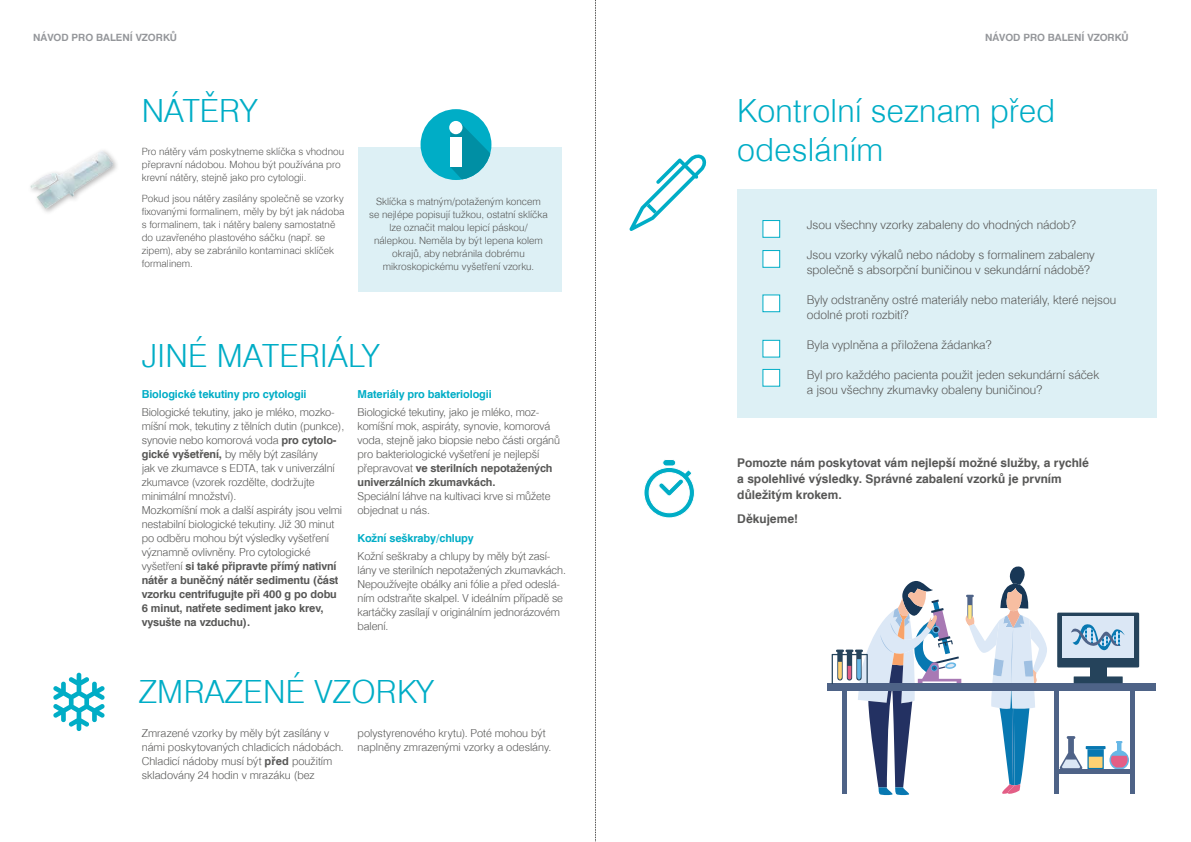
<style>
.page{position:relative;width:1191px;height:842px;background:#fff}
.page>*{position:absolute;margin:0;border:0;box-sizing:border-box;transform-origin:0 0}
.t1{font:300 32px/38.4px "Swiss 721 TL";letter-spacing:.01em;color:#00adc6}
.t2{font:300 12px/15px "Swiss 721 TL";color:#575756}
.t3{font:700 12px/16px "Swiss 721 TL";color:#575756}
.t4{font:300 11px/14px "Swiss 721 TL";letter-spacing:-.01em;color:#575756}
.t5{font:700 11px "Swiss 721 TL";letter-spacing:-.01em;color:#00adc6}
.t6{font:300 10px/13px "Swiss 721 TL";letter-spacing:.005em;color:#575756}
.t7{font:700 10px "Swiss 721 TL";color:#94969a}
.s1{font-weight:700}
</style>
<div class="page">
<div style="left:737px;top:189px;width:420px;height:228px;background:#ddf0f5"></div>
<div style="left:763px;top:220px;width:17px;height:17px;background:#fff;border:1px solid #00adc6"></div>
<div style="left:357px;top:147px;width:204px;height:145px;background:#ddf0f5"></div>
<div style="left:28px;top:148px;width:92px;height:67px;background:#000;opacity:.3"></div>
<img style="left:34px;top:151px;width:68px;height:32px">
<svg style="left:53px;top:673px;width:52px;height:58px"></svg>
<svg style="left:629px;top:154px;width:78px;height:77px"></svg>
<svg style="left:1109px;top:741px;width:20px;height:28px"></svg>
<hr style="left:1085px;top:746px;width:20px;height:3px;background:#0878b1">
<svg style="left:1059px;top:736px;width:44px;height:33px"></svg>
<div style="left:827px;top:683px;width:329px;height:7px;background:#4e6387"></div>
<div style="left:1130px;top:689px;width:5px;height:105px;background:#4e6387"></div>
<hr style="left:1054px;top:689px;width:4px;height:105px;background:#4e6387">
<div style="left:1056px;top:769px;width:76px;height:5px;background:#4e6387"></div>
<svg style="left:831px;top:566px;width:216px;height:229px"></svg>
<div style="left:1057px;top:613px;width:82px;height:54px;background:#25435b"></div>
<div style="left:1062px;top:616px;width:71px;height:41px;background:#dbe7f5"></div>
<div style="left:1073px;top:676px;width:49px;height:7px;background:#25435b"></div>
<div style="left:1090px;top:665px;width:16px;height:17px;background:#25435b"></div>
<svg style="left:1071px;top:624px;width:53px;height:27px"></svg>
<div style="left:763px;top:250px;width:17px;height:17px;background:#fff;border:1px solid #00adc6"></div>
<div style="left:763px;top:295px;width:17px;height:17px;background:#fff;border:1px solid #00adc6"></div>
<div style="left:763px;top:340px;width:17px;height:17px;background:#fff;border:1px solid #00adc6"></div>
<div style="left:763px;top:369px;width:17px;height:17px;background:#fff;border:1px solid #00adc6"></div>
<div style="left:420px;top:109px;width:71px;height:71px;background:#00adc6;border-radius:50%"></div>
<svg style="left:450px;top:122px;width:41px;height:58px"></svg>
<div style="left:450px;top:137px;width:12px;height:30px;background:#fff"></div>
<div style="left:449px;top:121px;width:13px;height:13px;background:#fff;border-radius:50%"></div>
<svg style="left:595px;top:0;width:1px;height:842px"></svg>
<svg style="left:644px;top:467px;width:51px;height:51px"></svg>
<div style="left:663px;top:459px;width:12px;height:7px;background:#00adc6;border-radius:3px"></div>
<div style="left:662px;top:459px;width:14px;height:7px;border:1px solid #fff;border-radius:3px"></div>
<p class="t7" style="left:33px;top:31px;width:145px">NÁVOD PRO BALENÍ VZORKŮ</p>
<h1 class="t1" style="left:142px;top:90px;width:118px">NÁTĚRY</h1>
<p class="t6" style="left:142px;top:144px;width:204px">Pro nátěry vám poskytneme sklíčka s vhodnou přepravní nádobou. Mohou být používána pro krevní nátěry, stejně jako pro cytologii.</p>
<p class="t6" style="left:142px;top:191px;width:204px">Pokud jsou nátěry zasílány společně se vzorky fixovanými formalinem, měly by být jak nádoba s formalinem, tak i nátěry baleny samostatně do uzavřeného plastového sáčku (např. se zipem), aby se zabránilo kontaminaci sklíček formalinem.</p>
<p class="t6" style="left:369px;top:195px;width:180px;text-align:center">Sklíčka s matným/potaženým koncem<br>se nejlépe popisují tužkou, ostatní sklíčka lze označit malou lepicí páskou/ nálepkou. Neměla by být lepena kolem okrajů, aby nebránila dobrému mikroskopickému vyšetření vzorku.</p>
<h1 class="t1" style="left:142px;top:335px;width:239px">JINÉ MATERIÁLY</h1>
<p class="t5" style="left:142px;top:387px;width:166px">Biologické tekutiny pro cytologii</p>
<p class="t4" style="left:142px;top:404px;width:204px">Biologické tekutiny, jako je mléko, mozko&shy;míšní mok, tekutiny z tělních dutin (punkce), synovie nebo komorová voda <span class="s1">pro cytolo&shy;gické vyšetření,</span> by měly být zasílány<br>jak ve zkumavce s EDTA, tak v univerzální zkumavce (vzorek rozdělte, dodržujte minimální množství).<br>Mozkomíšní mok a další aspiráty jsou velmi nestabilní biologické tekutiny. Již 30 minut po odběru mohou být výsledky vyšetření významně ovlivněny. Pro cytologické vyšetření <span class="s1">si také připravte přímý nativní nátěr a buněčný nátěr sedimentu (část vzorku centrifugujte při 400 g po dobu 6 minut, natřete sediment jako krev, vysušte na vzduchu).</span></p>
<p class="t5" style="left:357px;top:387px;width:136px">Materiály pro bakteriologii</p>
<p class="t4" style="left:357px;top:404px;width:204px">Biologické tekutiny, jako je mléko, moz&shy;komíšní mok, aspiráty, synovie, komorová voda, stejně jako biopsie nebo části orgánů pro bakteriologické vyšetření je nejlepší přepravovat <span class="s1">ve sterilních nepotažených univerzálních zkumavkách.</span></p>
<p class="t4" style="left:357px;top:488px;width:194px">Speciální láhve na kultivaci krve si můžete objednat u nás.</p>
<p class="t5" style="left:357px;top:531px;width:118px">Kožní seškraby/chlupy</p>
<p class="t4" style="left:357px;top:548px;width:210px">Kožní seškraby a chlupy by měly být zasí&shy;lány ve sterilních nepotažených zkumavkách.<br>Nepoužívejte obálky ani fólie a před odeslá&shy;ním odstraňte skalpel. V ideálním případě se kartáčky zasílají v originálním jednorázovém balení.</p>
<h1 class="t1" style="left:139px;top:671px;width:297px">ZMRAZENÉ VZORKY</h1>
<p class="t4" style="left:142px;top:726px;width:203px">Zmrazené vzorky by měly být zasílány v námi poskytovaných chladicích nádobách.<br>Chladicí nádoby musí být <span class="s1">před</span> použitím skladovány 24 hodin v mrazáku (bez</p>
<p class="t4" style="left:357px;top:726px;width:195px">polystyrenového krytu). Poté mohou být naplněny zmrazenými vzorky a odeslány.</p>
<p class="t7" style="left:985px;top:31px;width:145px">NÁVOD PRO BALENÍ VZORKŮ</p>
<h1 class="t1" style="left:737px;top:91px;width:319px">Kontrolní seznam před odesláním</h1>
<p class="t2" style="left:806px;top:217px;width:271px">Jsou všechny vzorky zabaleny do vhodných nádob?</p>
<p class="t2" style="left:806px;top:247px;width:289px">Jsou vzorky výkalů nebo nádoby s formalinem zabaleny společně s absorpční buničinou v sekundární nádobě?</p>
<p class="t2" style="left:806px;top:292px;width:311px">Byly odstraněny ostré materiály nebo materiály, které nejsou odolné proti rozbití?</p>
<p class="t2" style="left:806px;top:337px;width:186px">Byla vyplněna a přiložena žádanka?</p>
<p class="t2" style="left:806px;top:367px;width:294px">Byl pro každého pacienta použit jeden sekundární sáček a jsou všechny zkumavky obaleny buničinou?</p>
<p class="t3" style="left:737px;top:455px;width:353px">Pomozte nám poskytovat vám nejlepší možné služby, a rychlé a spolehlivé výsledky. Správné zabalení vzorků je prvním důležitým krokem.</p>
<p class="t3" style="left:737px;top:511px;width:62px">Děkujeme!</p>
</div>
